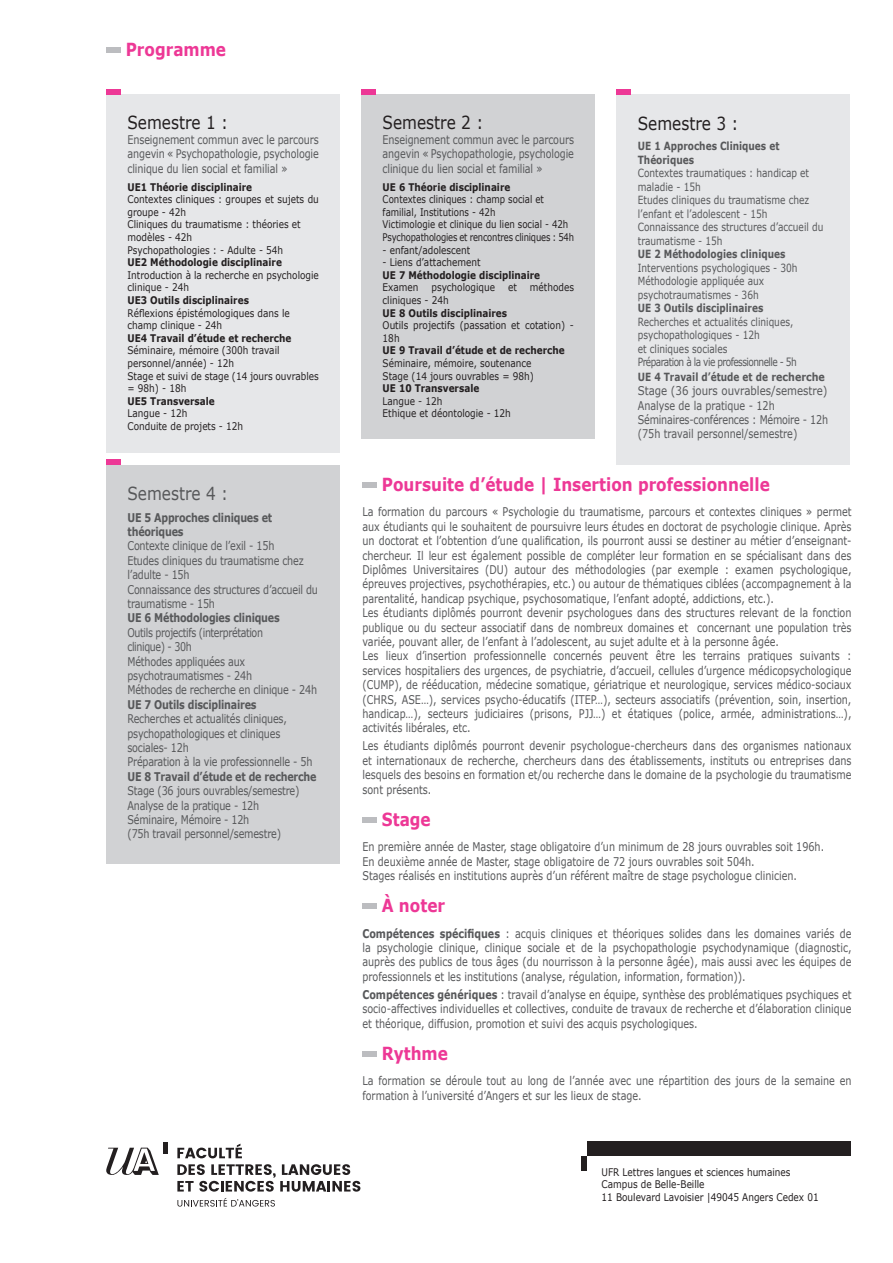
<style>
.page{position:relative;width:893px;height:1263px;background:#fff}
.page>*{position:absolute;margin:0;border:0;box-sizing:border-box;transform-origin:0 0}
.t1{font:700 18px "Verdana";color:#ed3896;scale:.85 1}
.t2{font:18px "Verdana";color:#231f20;scale:.85 1}
.t3{font:18px "Verdana";color:#57585a;scale:.85 1}
.t4{font:12px/14.4px "Verdana";color:#57585a;text-align:justify;scale:.8 1}
.t5{font:12px/14.4px "Verdana";letter-spacing:-.02em;color:#57585a;scale:.8 1}
.t6{font:12px/14.4px "Verdana";letter-spacing:-.02em;color:#57585a;scale:.79 1}
.t7{font:12px/14.4px "Verdana";color:#57585a;scale:.85 1}
.t8{font:700 12px/14.4px "Verdana";letter-spacing:-.02em;color:#57585a;scale:.8 1}
.t9{font:11.25px/13.5px "Verdana";color:#57585a;scale:.8 1}
.t10{font:700 11.25px/13.5px "Verdana";color:#57585a;scale:.8 1}
.t11{font:10.5px/12.6px "Verdana";color:#231f20;scale:.85 1}
.t12{font:700 10.5px "Verdana";color:#231f20;scale:.85 1}
.t13{font:10.5px/12.6px "Verdana";color:#231f20;scale:.82 1}
.s1{font-weight:700}
</style>
<div class="page">
<div style="left:581px;top:1156px;width:6px;height:14px;background:#231f20"></div>
<div style="left:106px;top:47px;width:14px;height:6px;background:#bcbdc0"></div>
<div style="left:587px;top:1142px;width:263px;height:14px;background:#231f20"></div>
<div style="left:616px;top:95px;width:234px;height:370px;background:#e6e7e9"></div>
<div style="left:616px;top:89px;width:15px;height:6px;background:#ed3896"></div>
<div style="left:106px;top:465px;width:234px;height:398px;background:#d1d2d4"></div>
<div style="left:106px;top:459px;width:14px;height:6px;background:#ed3896"></div>
<div style="left:106px;top:94px;width:234px;height:359px;background:#e6e7e9"></div>
<div style="left:106px;top:89px;width:14px;height:5px;background:#ed3896"></div>
<div style="left:361px;top:94px;width:234px;height:345px;background:#d1d2d4"></div>
<div style="left:361px;top:89px;width:15px;height:5px;background:#ed3896"></div>
<div style="left:362px;top:482px;width:15px;height:6px;background:#bcbdc0"></div>
<div style="left:362px;top:817px;width:15px;height:5px;background:#bcbdc0"></div>
<div style="left:362px;top:903px;width:15px;height:6px;background:#bcbdc0"></div>
<div style="left:362px;top:1051px;width:15px;height:5px;background:#bcbdc0"></div>
<svg style="left:177px;top:1143px;width:65px;height:15px"></svg>
<svg style="left:177px;top:1164px;width:183px;height:27px"></svg>
<div style="left:163px;top:1142px;width:5px;height:11px;background:#231f20"></div>
<svg style="left:177px;top:1198px;width:98px;height:8px"></svg>
<svg style="left:106px;top:1148px;width:53px;height:27px"></svg>
<h1 class="t1" style="left:126px;top:37px;width:120px">Programme</h1>
<h1 class="t2" style="left:128px;top:111px;width:120px">Semestre 1 :</h1>
<p class="t4" style="left:128px;top:132px;width:241px">Enseignement commun avec le parcours angevin « Psychopathologie, psychologie clinique du lien social et familial »</p>
<p class="t12" style="left:128px;top:179px;width:148px">UE1 Théorie disciplinaire</p>
<p class="t11" style="left:128px;top:193px;width:227px">Contextes cliniques : groupes et sujets du groupe - 42h<br>Cliniques du traumatisme : théories et modèles - 42h<br>Psychopathologies : - Adulte - 54h</p>
<p class="t12" style="left:128px;top:255px;width:183px">UE2 Méthodologie disciplinaire</p>
<p class="t11" style="left:128px;top:269px;width:227px">Introduction à la recherche en psychologie clinique - 24h</p>
<p class="t12" style="left:128px;top:293px;width:144px">UE3 Outils disciplinaires</p>
<p class="t11" style="left:128px;top:306px;width:192px">Réflexions épistémologiques dans le champ clinique - 24h</p>
<p class="t12" style="left:128px;top:331px;width:194px">UE4 Travail d’étude et recherche</p>
<p class="t11" style="left:128px;top:344px;width:227px">Séminaire, mémoire (300h travail personnel/année) - 12h<br>Stage et suivi de stage (14 jours ouvrables = 98h) - 18h</p>
<p class="t12" style="left:128px;top:394px;width:104px">UE5 Transversale</p>
<p class="t11" style="left:128px;top:407px;width:138px">Langue - 12h<br>Conduite de projets - 12h</p>
<h1 class="t3" style="left:128px;top:481px;width:120px">Semestre 4 :</h1>
<p class="t8" style="left:128px;top:510px;width:182px">UE 5 Approches cliniques et théoriques</p>
<p class="t5" style="left:128px;top:539px;width:240px">Contexte clinique de l’exil - 15h<br>Etudes cliniques du traumatisme chez l’adulte - 15h<br>Connaissance des structures d’accueil du traumatisme - 15h</p>
<p class="t8" style="left:128px;top:610px;width:192px">UE 6 Méthodologies cliniques</p>
<p class="t6" style="left:128px;top:625px;width:241px">Outils projectifs (interprétation<br>clinique) - 30h<br>Méthodes appliquées aux psychotraumatismes - 24h<br>Méthodes de recherche en clinique - 24h</p>
<p class="t8" style="left:128px;top:697px;width:163px">UE 7 Outils disciplinaires</p>
<p class="t5" style="left:128px;top:711px;width:233px">Recherches et actualités cliniques, psychopathologiques et cliniques sociales- 12h<br>Préparation à la vie professionnelle - 5h</p>
<p class="t8" style="left:128px;top:769px;width:238px">UE 8 Travail d’étude et de recherche</p>
<p class="t5" style="left:128px;top:783px;width:217px">Stage (36 jours ouvrables/semestre)<br>Analyse de la pratique - 12h<br>Séminaire, Mémoire - 12h<br>(75h travail personnel/semestre)</p>
<h1 class="t2" style="left:383px;top:110px;width:120px">Semestre 2 :</h1>
<p class="t4" style="left:383px;top:132px;width:241px">Enseignement commun avec le parcours angevin « Psychopathologie, psychologie clinique du lien social et familial »</p>
<p class="t12" style="left:383px;top:179px;width:152px">UE 6 Théorie disciplinaire</p>
<p class="t13" style="left:383px;top:193px;width:235px">Contextes cliniques : champ social et familial, Institutions - 42h<br>Victimologie et clinique du lien social - 42h Psychopathologies et rencontres cliniques : 54h</p>
<p class="t11" style="left:383px;top:243px;width:105px">- enfant/adolescent</p>
<p class="t11" style="left:383px;top:256px;width:117px">- Liens d’attachement</p>
<p class="t12" style="left:383px;top:268px;width:187px">UE 7 Méthodologie disciplinaire</p>
<p class="t11" style="left:383px;top:281px;width:227px">Examen psychologique et méthodes cliniques - 24h</p>
<p class="t12" style="left:383px;top:305px;width:148px">UE 8 Outils disciplinaires</p>
<p class="t11" style="left:383px;top:319px;width:227px">Outils projectifs (passation et cotation) -<br>18h</p>
<p class="t12" style="left:383px;top:343px;width:216px">UE 9 Travail d’étude et de recherche</p>
<p class="t11" style="left:383px;top:357px;width:179px">Séminaire, mémoire, soutenance<br>Stage (14 jours ouvrables = 98h)</p>
<p class="t12" style="left:383px;top:381px;width:115px">UE 10 Transversale</p>
<p class="t11" style="left:383px;top:395px;width:152px">Langue - 12h<br>Ethique et déontologie - 12h</p>
<h1 class="t2" style="left:638px;top:111px;width:120px">Semestre 3 :</h1>
<p class="t10" style="left:638px;top:139px;width:179px">UE 1 Approches Cliniques et<br>Théoriques</p>
<p class="t9" style="left:638px;top:166px;width:233px">Contextes traumatiques : handicap et maladie - 15h<br>Etudes cliniques du traumatisme chez l’enfant et l’adolescent - 15h<br>Connaissance des structures d’accueil du traumatisme - 15h</p>
<p class="t10" style="left:638px;top:247px;width:186px">UE 2 Méthodologies cliniques</p>
<p class="t9" style="left:638px;top:261px;width:201px">Interventions psychologiques - 30h<br>Méthodologie appliquée aux psychotraumatismes - 36h</p>
<p class="t10" style="left:638px;top:301px;width:158px">UE 3 Outils disciplinaires</p>
<p class="t9" style="left:638px;top:315px;width:200px">Recherches et actualités cliniques, psychopathologiques - 12h<br>et cliniques sociales<br>Préparation à la vie professionnelle - 5h</p>
<p class="t10" style="left:638px;top:370px;width:235px">UE 4 Travail d’étude et de recherche</p>
<p class="t7" style="left:638px;top:383px;width:225px">Stage (36 jours ouvrables/semestre)<br>Analyse de la pratique - 12h Séminaires-conférences : Mémoire - 12h (75h travail personnel/semestre)</p>
<h1 class="t1" style="left:382px;top:472px;width:458px">Poursuite d’étude | Insertion professionnelle</h1>
<p class="t4" style="left:362px;top:505px;width:613px;text-align:left">La formation du parcours « Psychologie du traumatisme, parcours et contextes cliniques » permet aux étudiants qui le souhaitent de poursuivre leurs études en doctorat de psychologie clinique. Après un doctorat et l’obtention d’une qualification, ils pourront aussi se destiner au métier d’enseignant&shy;chercheur. Il leur est également possible de compléter leur formation en se spécialisant dans des Diplômes Universitaires (DU) autour des méthodologies (par exemple : examen psychologique, épreuves projectives, psychothérapies, etc.) ou autour de thématiques ciblées (accompagnement à la parentalité, handicap psychique, psychosomatique, l’enfant adopté, addictions, etc.).<br>Les étudiants diplômés pourront devenir psychologues dans des structures relevant de la fonction publique ou du secteur associatif dans de nombreux domaines et concernant une population très variée, pouvant aller, de l’enfant à l’adolescent, au sujet adulte et à la personne âgée.<br>Les lieux d’insertion professionnelle concernés peuvent être les terrains pratiques suivants : services hospitaliers des urgences, de psychiatrie, d’accueil, cellules d’urgence médicopsychologique (CUMP), de rééducation, médecine somatique, gériatrique et neurologique, services médico-sociaux (CHRS, ASE…), services psycho-éducatifs (ITEP…), secteurs associatifs (prévention, soin, insertion, handicap…), secteurs judiciaires (prisons, PJJ…) et étatiques (police, armée, administrations…), activités libérales, etc.</p>
<p class="t4" style="left:362px;top:739px;width:613px">Les étudiants diplômés pourront devenir psychologue-chercheurs dans des organismes nationaux et internationaux de recherche, chercheurs dans des établissements, instituts ou entreprises dans lesquels des besoins en formation et/ou recherche dans le domaine de la psychologie du traumatisme sont présents.</p>
<h1 class="t1" style="left:382px;top:807px;width:59px">Stage</h1>
<p class="t4" style="left:362px;top:839px;width:579px;text-align:left">En première année de Master, stage obligatoire d’un minimum de 28 jours ouvrables soit 196h.<br>En deuxième année de Master, stage obligatoire de 72 jours ouvrables soit 504h.<br>Stages réalisés en institutions auprès d’un référent maître de stage psychologue clinicien.</p>
<h1 class="t1" style="left:382px;top:893px;width:76px">À noter</h1>
<p class="t4" style="left:362px;top:926px;width:613px"><span class="s1">Compétences spécifiques</span> : acquis cliniques et théoriques solides dans les domaines variés de la psychologie clinique, clinique sociale et de la psychopathologie psychodynamique (diagnostic, auprès des publics de tous âges (du nourrisson à la personne âgée), mais aussi avec les équipes de professionnels et les institutions (analyse, régulation, information, formation)).</p>
<p class="t4" style="left:362px;top:987px;width:613px"><span class="s1">Compétences génériques</span> : travail d’analyse en équipe, synthèse des problématiques psychiques et socio-affectives individuelles et collectives, conduite de travaux de recherche et d’élaboration clinique et théorique, diffusion, promotion et suivi des acquis psychologiques.</p>
<h1 class="t1" style="left:382px;top:1041px;width:79px">Rythme</h1>
<p class="t4" style="left:362px;top:1073px;width:613px">La formation se déroule tout au long de l’année avec une répartition des jours de la semaine en formation à l’université d’Angers et sur les lieux de stage.</p>
<p class="t11" style="left:601px;top:1165px;width:257px">UFR Lettres langues et sciences humaines<br>Campus de Belle-Beille<br>11 Boulevard Lavoisier |49045 Angers Cedex 01</p>
</div>
